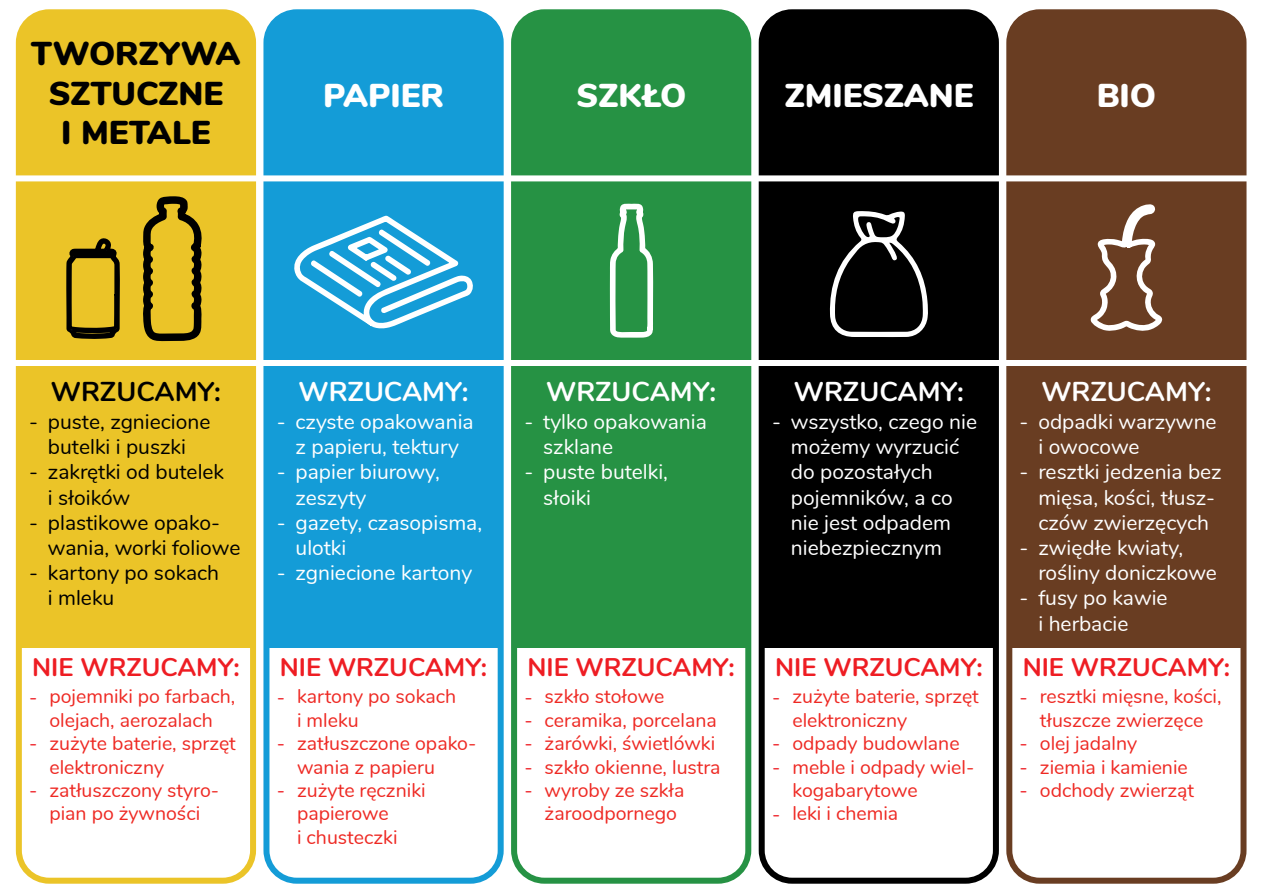
<style>
.page{position:relative;width:1263px;height:893px;background:#fff}
.page>*{position:absolute;margin:0;border:0;box-sizing:border-box;transform-origin:0 0}
.t1{font:900 33px "Nunito";color:#fff}
.t2{font:900 33px/39.6px "Nunito";color:#000;text-align:center}
.t3{font:700 27.3px "Nunito";color:#fff}
.t4{font:700 27.3px "Nunito";color:#000}
.t5{font:700 25.5px "Nunito";color:#ee1d23}
.t6{font:21px/25.2px "Nunito";color:#fff}
.t7{font:21px/25.2px "Nunito";color:#000}
.t8{font:19.5px/23.4px "Nunito";color:#ee2923}
.t9{font:19.5px/23.4px "Nunito";color:#ee1d23;text-align:justify}
</style>
<div class="page">
<div style="left:19px;top:12px;width:234px;height:869px;background:#ebc428;border-radius:30px"></div>
<div style="left:266px;top:12px;width:235px;height:869px;background:#149cd7;border-radius:30px"></div>
<div style="left:514px;top:12px;width:234px;height:869px;background:#269244;border-radius:30px"></div>
<div style="left:762px;top:12px;width:234px;height:869px;background:#000;border-radius:30px"></div>
<div style="left:1009px;top:12px;width:234px;height:869px;background:#693d22;border-radius:30px"></div>
<div style="left:10px;top:648px;width:1242px;height:233px;background:#fff"></div>
<div style="left:16px;top:9px;width:240px;height:875px;border:6px solid #ebc428;border-radius:30px"></div>
<div style="left:263px;top:9px;width:241px;height:875px;border:6px solid #149cd7;border-radius:30px"></div>
<div style="left:511px;top:9px;width:240px;height:875px;border:6px solid #269244;border-radius:30px"></div>
<div style="left:759px;top:9px;width:240px;height:875px;border:6px solid #000;border-radius:30px"></div>
<div style="left:1006px;top:9px;width:240px;height:875px;border:6px solid #693d22;border-radius:30px"></div>
<div style="left:0;top:175px;width:1263px;height:6px;background:#fff"></div>
<div style="left:0;top:360px;width:1263px;height:6px;background:#fff"></div>
<svg style="left:294px;top:215px;width:179px;height:114px"></svg>
<svg style="left:610px;top:203px;width:43px;height:135px"></svg>
<svg style="left:143px;top:196px;width:59px;height:145px"></svg>
<svg style="left:66px;top:238px;width:54px;height:101px"></svg>
<svg style="left:1090px;top:204px;width:72px;height:127px"></svg>
<svg style="left:829px;top:211px;width:99px;height:126px"></svg>
<h1 class="t2" style="left:31px;top:32px;width:211px">TWORZYWA<br>SZTUCZNE<br>I METALE</h1>
<h1 class="t1" style="left:323px;top:71px;width:122px">PAPIER</h1>
<h1 class="t1" style="left:576px;top:71px;width:111px">SZKŁO</h1>
<h1 class="t1" style="left:784px;top:71px;width:191px">ZMIESZANE</h1>
<h1 class="t1" style="left:1097px;top:71px;width:61px">BIO</h1>
<h2 class="t4" style="left:51px;top:371px;width:172px">WRZUCAMY:</h2>
<h2 class="t3" style="left:298px;top:371px;width:172px">WRZUCAMY:</h2>
<h2 class="t3" style="left:546px;top:371px;width:172px">WRZUCAMY:</h2>
<p class="t7" style="left:29px;top:408px;width:10px">-</p>
<p class="t7" style="left:29px;top:458px;width:10px">-</p>
<p class="t7" style="left:29px;top:509px;width:10px">-</p>
<p class="t7" style="left:29px;top:559px;width:10px">-</p>
<p class="t7" style="left:48px;top:408px;width:194px">puste, zgniecione butelki i puszki zakrętki od butelek<br>i słoików<br>plastikowe opako&shy;wania, worki foliowe kartony po sokach<br>i mleku</p>
<p class="t6" style="left:277px;top:408px;width:10px">-</p>
<p class="t6" style="left:277px;top:458px;width:10px">-</p>
<p class="t6" style="left:277px;top:509px;width:10px">-</p>
<p class="t6" style="left:277px;top:559px;width:10px">-</p>
<p class="t6" style="left:296px;top:408px;width:188px">czyste opakowania z papieru, tektury papier biurowy, zeszyty<br>gazety, czasopisma, ulotki<br>zgniecione kartony</p>
<p class="t6" style="left:524px;top:408px;width:10px">-</p>
<p class="t6" style="left:524px;top:458px;width:10px">-</p>
<p class="t6" style="left:543px;top:408px;width:165px">tylko opakowania szklane<br>puste butelki, słoiki</p>
<h3 class="t5" style="left:32px;top:648px;width:209px">NIE WRZUCAMY:</h3>
<p class="t9" style="left:29px;top:684px;width:10px">-</p>
<p class="t8" style="left:49px;top:684px;width:188px">pojemniki po farbach, olejach, aerozalach zużyte baterie, sprzęt elektroniczny zatłuszczony styro&shy;pian po żywności</p>
<p class="t9" style="left:29px;top:731px;width:10px">-</p>
<p class="t9" style="left:29px;top:778px;width:10px">-</p>
<h3 class="t5" style="left:280px;top:648px;width:209px">NIE WRZUCAMY:</h3>
<p class="t9" style="left:277px;top:684px;width:10px">-</p>
<p class="t8" style="left:297px;top:684px;width:181px">kartony po sokach<br>i mleku zatłuszczone opako&shy;wania z papieru zużyte ręczniki papierowe<br>i chusteczki</p>
<p class="t9" style="left:277px;top:731px;width:10px">-</p>
<p class="t9" style="left:277px;top:778px;width:10px">-</p>
<h3 class="t5" style="left:527px;top:648px;width:209px">NIE WRZUCAMY:</h3>
<p class="t9" style="left:524px;top:684px;width:10px">- - - - -</p>
<p class="t8" style="left:545px;top:684px;width:177px">szkło stołowe ceramika, porcelana żarówki, świetlówki szkło okienne, lustra wyroby ze szkła żaroodpornego</p>
<h2 class="t3" style="left:794px;top:371px;width:172px">WRZUCAMY:</h2>
<p class="t6" style="left:791px;top:408px;width:188px;text-indent:-19px">- wszystko, czego nie możemy wyrzucić do pozostałych pojemników, a co nie jest odpadem niebezpiecznym</p>
<h3 class="t5" style="left:775px;top:648px;width:209px">NIE WRZUCAMY:</h3>
<p class="t9" style="left:772px;top:684px;width:10px">-</p>
<p class="t8" style="left:792px;top:684px;width:188px">zużyte baterie, sprzęt elektroniczny<br>odpady budowlane meble i odpady wiel&shy;kogabarytowe<br>leki i chemia</p>
<p class="t9" style="left:772px;top:731px;width:10px">- -</p>
<p class="t9" style="left:772px;top:801px;width:10px">-</p>
<h2 class="t3" style="left:1041px;top:371px;width:172px">WRZUCAMY:</h2>
<p class="t6" style="left:1038px;top:408px;width:185px">odpadki warzywne i owocowe<br>resztki jedzenia bez mięsa, kości, tłusz&shy;czów zwierzęcych zwiędłe kwiaty, rośliny doniczkowe fusy po kawie<br>i herbacie</p>
<h3 class="t5" style="left:1023px;top:648px;width:209px">NIE WRZUCAMY:</h3>
<p class="t9" style="left:1019px;top:684px;width:10px">-</p>
<p class="t6" style="left:1019px;top:408px;width:10px">-</p>
<p class="t6" style="left:1019px;top:458px;width:10px">-</p>
<p class="t6" style="left:1019px;top:534px;width:10px">-</p>
<p class="t6" style="left:1019px;top:584px;width:10px">-</p>
<p class="t8" style="left:1040px;top:684px;width:183px">resztki mięsne, kości, tłuszcze zwierzęce olej jadalny<br>ziemia i kamienie odchody zwierząt</p>
<p class="t9" style="left:1019px;top:731px;width:10px">- - -</p>
</div>
